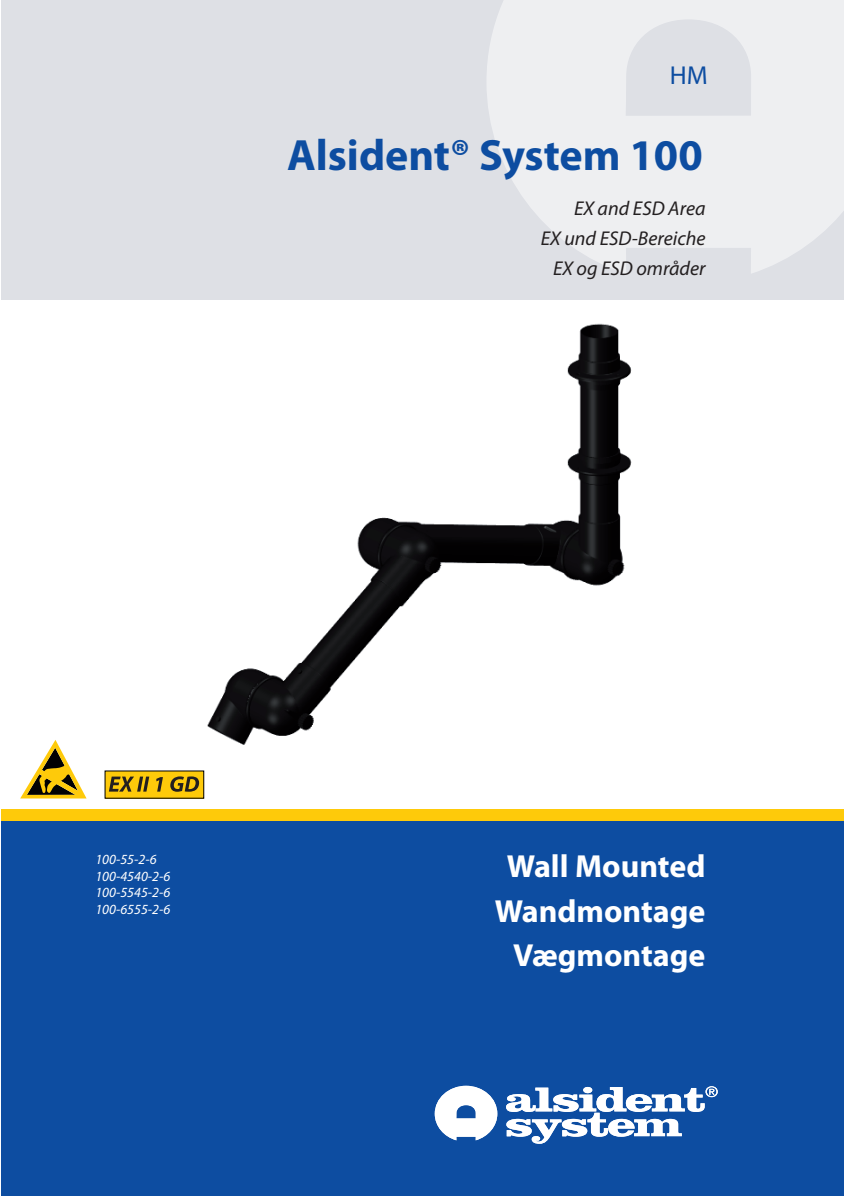
<style>
.page{position:relative;width:844px;height:1196px;background:#fff}
.page>*{position:absolute;margin:0;border:0;box-sizing:border-box;transform-origin:0 0}
.t1{font:700 44px "Myriad Pro";color:#0d4da1}
.t2{font:700 32px/44.6px "Myriad Pro";color:#fff;text-align:center}
.t3{font:26px "Myriad Pro";color:#0d4da1}
.t4{font:italic 20px/29.6px "Myriad Pro";color:#231f20;text-align:right}
.t5{font:italic 14px/16.8px "Myriad Pro";color:#fff}
</style>
<div class="page">
<div style="left:2px;top:0;width:841px;height:300px;background:#dee0e5"></div>
<svg style="left:487px;top:0;width:356px;height:273px;fill:#eeeff1"></svg>
<div style="left:2px;top:814px;width:841px;height:381px;background:#0d4da1"></div>
<div style="left:2px;top:808px;width:841px;height:12px;background:#feca0a"></div>
<svg style="left:20px;top:740px;width:66px;height:58px"></svg>
<svg style="left:434px;top:1085px;width:63px;height:55px"></svg>
<svg style="left:506px;top:1086px;width:211px;height:57px"></svg>
<div style="left:105px;top:770px;width:99px;height:28px;background:#feca0a"></div>
<svg style="left:109px;top:776px;width:90px;height:15px"></svg>
<img style="left:207px;top:323px;width:425px;height:422px">
<svg style="left:840px;top:0;width:4px;height:4px"></svg>
<h3 class="t3" style="left:669px;top:59px;width:39px">HM</h3>
<h1 class="t1" style="left:287px;top:126px;width:417px">Alsident® System 100</h1>
<h3 class="t4" style="left:540px;top:193px;width:166px">EX and ESD Area<br>EX und ESD-Bereiche<br>EX og ESD områder</h3>
<p class="t5" style="left:95px;top:850px;width:76px">100-55-2-6<br>100-4540-2-6<br>100-5545-2-6<br>100-6555-2-6</p>
<h2 class="t2" style="left:494px;top:843px;width:212px">Wall Mounted<br>Wandmontage<br>Vægmontage</h2>
</div>
